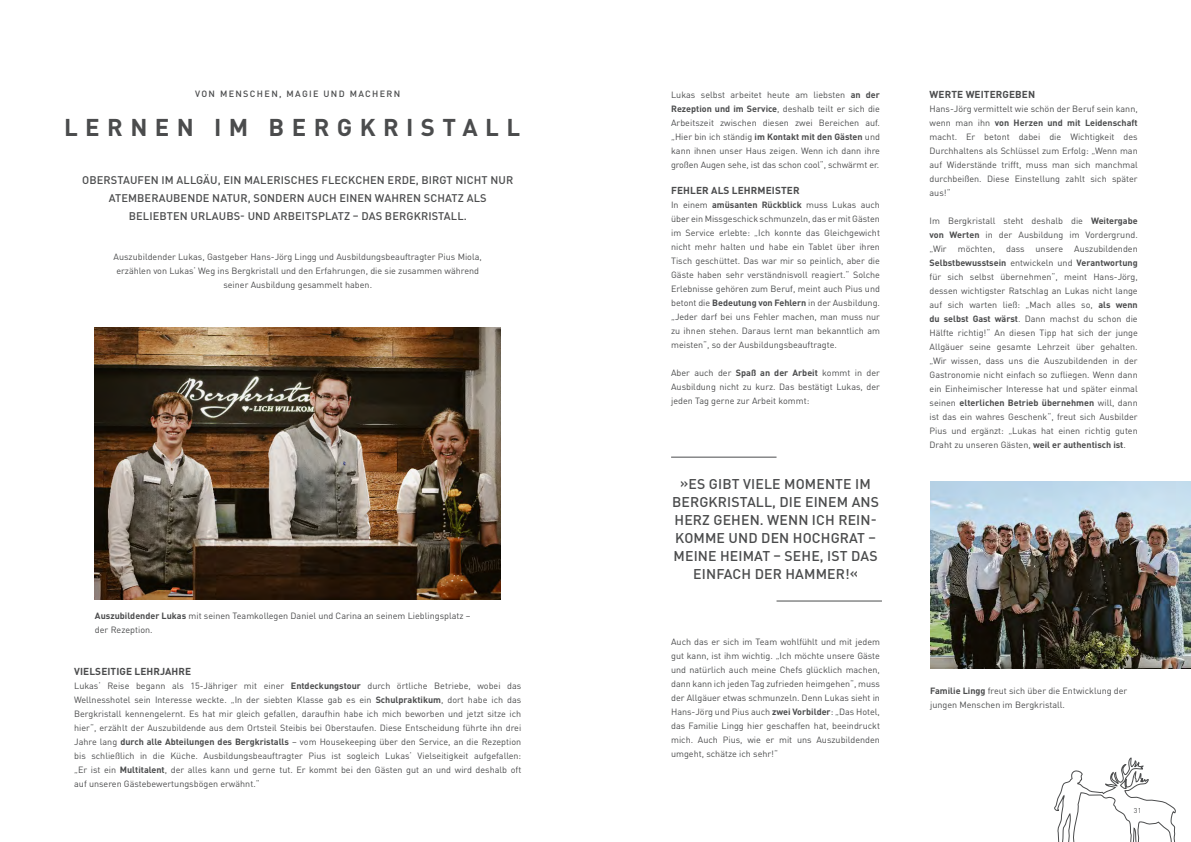
<style>
.page{position:relative;width:1191px;height:842px;background:#fff}
.page>*{position:absolute;margin:0;border:0;box-sizing:border-box;transform-origin:0 0}
.t1{font:700 24px "DIN Pro";letter-spacing:.31em;color:#4b4c4d}
.t2{font:500 14px/18px "DIN Pro";letter-spacing:.01em;color:#4b4c4d;text-align:center}
.t3{font:500 11px/18px "DIN Pro";letter-spacing:.01em;color:#4b4c4d;text-align:center}
.t4{font:700 10px "DIN Pro";letter-spacing:.01em;color:#4b4c4d}
.t5{font:9px/14px "DIN Pro";color:#4b4c4d;text-align:justify}
.t6{font:500 9px "DIN Pro";letter-spacing:.15em;color:#4b4c4d}
.t7{font:7px "DIN Pro";color:#4b4c4d}
.s1{font-weight:700}
</style>
<div class="page">
<img style="left:95px;top:328px;width:405px;height:271px">
<svg style="left:1054px;top:757px;width:122px;height:85px"></svg>
<hr style="left:671px;top:457px;width:105px;height:1px;background:#4b4c4d">
<hr style="left:776px;top:601px;width:106px;height:1px;background:#4b4c4d">
<img style="left:930px;top:482px;width:261px;height:186px">
<p class="t6" style="left:195px;top:88px;width:207px">VON MENSCHEN, MAGIE UND MACHERN</p>
<h1 class="t1" style="left:64px;top:111px;width:457px">LERNEN IM BERGKRISTALL</h1>
<p class="t3" style="left:82px;top:170px;width:433px">OBERSTAUFEN IM ALLGÄU, EIN MALERISCHES FLECKCHEN ERDE, BIRGT NICHT NUR<br>ATEMBERAUBENDE NATUR, SONDERN AUCH EINEN WAHREN SCHATZ ALS<br>BELIEBTEN URLAUBS- UND ARBEITSPLATZ – DAS BERGKRISTALL.</p>
<p class="t5" style="left:114px;top:249px;width:370px;text-align:center">Auszubildender Lukas, Gastgeber Hans-Jörg Lingg und Ausbildungsbeauftragter Pius Miola, erzählen von Lukas‘ Weg ins Bergkristall und den Erfahrungen, die sie zusammen während seiner Ausbildung gesammelt haben.</p>
<p class="t5" style="left:95px;top:608px;width:377px"><span class="s1">Auszubildender Lukas</span> mit seinen Teamkollegen Daniel und Carina an seinem Lieblingsplatz – der Rezeption.</p>
<p class="t4" style="left:74px;top:665px;width:119px">VIELSEITIGE LEHRJAHRE</p>
<p class="t5" style="left:74px;top:679px;width:448px">Lukas‘ Reise begann als 15-Jähriger mit einer <span class="s1">Entdeckungstour</span> durch örtliche Betriebe, wobei das Wellnesshotel sein Interesse weckte. „In der siebten Klasse gab es ein <span class="s1">Schulpraktikum</span>, dort habe ich das Bergkristall kennengelernt. Es hat mir gleich gefallen, daraufhin habe ich mich beworben und jetzt sitze ich hier“, erzählt der Auszubildende aus dem Ortsteil Steibis bei Oberstaufen. Diese Entscheidung führte ihn drei Jahre lang <span class="s1">durch alle Abteilungen des Bergkristalls</span> – vom Housekeeping über den Service, an die Rezeption bis schließlich in die Küche. Ausbildungsbeauftragter Pius ist sogleich Lukas‘ Vielseitigkeit aufgefallen: „Er ist ein <span class="s1">Multitalent</span>, der alles kann und gerne tut. Er kommt bei den Gästen gut an und wird deshalb oft auf unseren Gästebewertungsbögen erwähnt.“</p>
<p class="t5" style="left:671px;top:87px;width:210px">Lukas selbst arbeitet heute am liebsten <span class="s1">an der Rezeption und im Service</span>, deshalb teilt er sich die Arbeitszeit zwischen diesen zwei Bereichen auf. „Hier bin ich ständig <span class="s1">im Kontakt mit den Gästen</span> und kann ihnen unser Haus zeigen. Wenn ich dann ihre großen Augen sehe, ist das schon cool“, schwärmt er.</p>
<p class="t4" style="left:671px;top:183px;width:130px">FEHLER ALS LEHRMEISTER</p>
<p class="t5" style="left:671px;top:197px;width:210px">In einem <span class="s1">amüsanten Rückblick</span> muss Lukas auch über ein Missgeschick schmunzeln, das er mit Gästen im Service erlebte: „Ich konnte das Gleichgewicht nicht mehr halten und habe ein Tablet über ihren Tisch geschüttet. Das war mir so peinlich, aber die Gäste haben sehr verständnisvoll reagiert.“ Solche Erlebnisse gehören zum Beruf, meint auch Pius und betont die <span class="s1">Bedeutung von Fehlern</span> in der Ausbildung. „Jeder darf bei uns Fehler machen, man muss nur zu ihnen stehen. Daraus lernt man bekanntlich am meisten“, so der Ausbildungsbeauftragte.</p>
<p class="t5" style="left:671px;top:365px;width:210px">Aber auch der <span class="s1">Spaß an der Arbeit</span> kommt in der Ausbildung nicht zu kurz. Das bestätigt Lukas, der jeden Tag gerne zur Arbeit kommt:</p>
<h2 class="t2" style="left:672px;top:474px;width:209px">»ES GIBT VIELE MOMENTE IM<br>BERGKRISTALL, DIE EINEM ANS<br>HERZ GEHEN. WENN ICH REIN-<br>KOMME UND DEN HOCHGRAT –<br>MEINE HEIMAT – SEHE, IST DAS<br>EINFACH DER HAMMER!«</h2>
<p class="t5" style="left:671px;top:634px;width:210px">Auch das er sich im Team wohlfühlt und mit jedem gut kann, ist ihm wichtig. „Ich möchte unsere Gäste und natürlich auch meine Chefs glücklich machen, dann kann ich jeden Tag zufrieden heimgehen“, muss der Allgäuer etwas schmunzeln. Denn Lukas sieht in Hans-Jörg und Pius auch <span class="s1">zwei Vorbilder</span>: „Das Hotel, das Familie Lingg hier geschaffen hat, beeindruckt mich. Auch Pius, wie er mit uns Auszubildenden umgeht, schätze ich sehr!“</p>
<p class="t4" style="left:929px;top:88px;width:107px">WERTE WEITERGEBEN</p>
<p class="t5" style="left:929px;top:102px;width:210px">Hans-Jörg vermittelt wie schön der Beruf sein kann, wenn man ihn <span class="s1">von Herzen und mit Leidenschaft </span>macht. Er betont dabei die Wichtigkeit des Durchhaltens als Schlüssel zum Erfolg: „Wenn man auf Widerstände trifft, muss man sich manchmal durchbeißen. Diese Einstellung zahlt sich später aus!“</p>
<p class="t5" style="left:929px;top:214px;width:210px">Im Bergkristall steht deshalb die <span class="s1">Weitergabe von Werten</span> in der Ausbildung im Vordergrund. „Wir möchten, dass unsere Auszubildenden <span class="s1">Selbstbewusstsein</span> entwickeln und <span class="s1">Verantwortung </span>für sich selbst übernehmen“, meint Hans-Jörg, dessen wichtigster Ratschlag an Lukas nicht lange auf sich warten ließ: „Mach alles so, <span class="s1">als wenn du selbst Gast wärst</span>. Dann machst du schon die Hälfte richtig!“ An diesen Tipp hat sich der junge Allgäuer seine gesamte Lehrzeit über gehalten. „Wir wissen, dass uns die Auszubildenden in der Gastronomie nicht einfach so zufliegen. Wenn dann ein Einheimischer Interesse hat und später einmal seinen <span class="s1">elterlichen Betrieb übernehmen</span> will, dann ist das ein wahres Geschenk“, freut sich Ausbilder Pius und ergänzt: „Lukas hat einen richtig guten Draht zu unseren Gästen, <span class="s1">weil er authentisch ist</span>.</p>
<p class="t5" style="left:930px;top:684px;width:199px"><span class="s1">Familie Lingg</span> freut sich über die Entwicklung der jungen Menschen im Bergkristall.</p>
<p class="t7" style="left:1134px;top:805px;width:9px">31</p>
</div>
